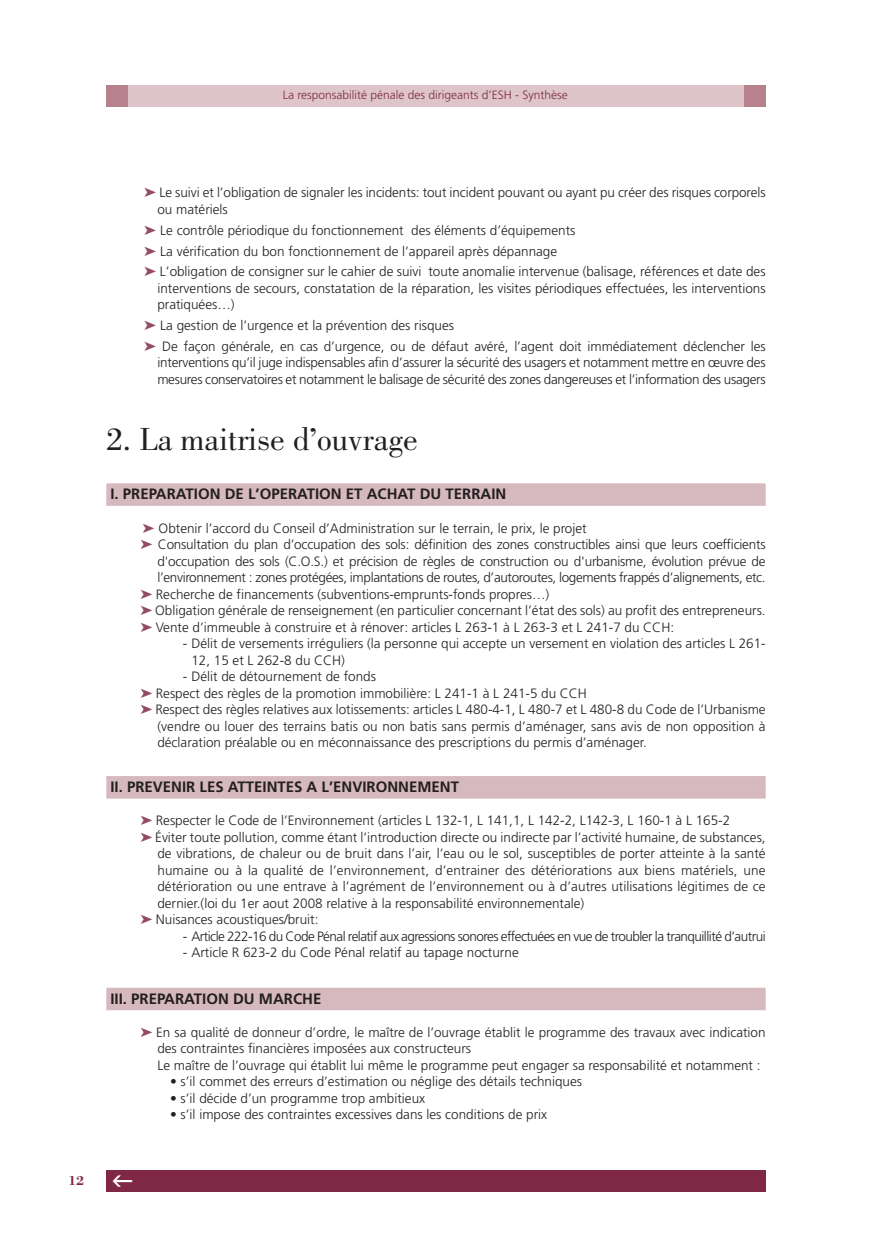
<style>
.page{position:relative;width:872px;height:1234px;background:#fff}
.page>*{position:absolute;margin:0;border:0;box-sizing:border-box;transform-origin:0 0}
.t1{font:33px "Bodoni";color:#231f20}
.t2{font:700 15px "Frutiger";color:#231f20}
.t3{font:300 13.5px/16.5px "Frutiger";color:#231f20}
.t4{font:300 13.5px/16.5px "Frutiger";letter-spacing:-.02em;color:#231f20}
.t5{font:300 13.5px "Frutiger";letter-spacing:-.04em;color:#231f20}
.t6{font:700 13.5px "Bodoni";color:#7e2846}
.t7{font:300 12px "Frutiger";color:#7e2846}
</style>
<div class="page">
<div style="left:106px;top:1169px;width:659px;height:22px;background:#7e2846"></div>
<div style="left:106px;top:85px;width:638px;height:21px;background:#dec5c9"></div>
<div style="left:106px;top:85px;width:22px;height:21px;background:#b7828e"></div>
<div style="left:744px;top:85px;width:21px;height:21px;background:#b7828e"></div>
<div style="left:106px;top:483px;width:659px;height:22px;background:#d6b9bf"></div>
<div style="left:106px;top:775px;width:659px;height:23px;background:#d6b9bf"></div>
<div style="left:106px;top:987px;width:659px;height:22px;background:#d6b9bf"></div>
<p class="t7" style="left:283px;top:90px;width:286px">La responsabilité pénale des dirigeants d’ESH - Synthèse</p>
<p class="t6" style="left:68px;top:1172px;width:18px">12</p>
<p class="t3" style="left:157px;top:185px;width:610px">Le suivi et l’obligation de signaler les incidents: tout incident pouvant ou ayant pu créer des risques corporels ou matériels</p>
<p class="t3" style="left:160px;top:221px;width:607px;line-height:20.7px">Le contrôle périodique du fonctionnement des éléments d’équipements<br>La vérification du bon fonctionnement de l’appareil après dépannage<br>L’obligation de consigner sur le cahier de suivi toute anomalie intervenue (balisage, références et date des</p>
<p class="t3" style="left:157px;top:281px;width:610px">interventions de secours, constatation de la réparation, les visites périodiques effectuées, les interventions pratiquées…)</p>
<p class="t3" style="left:160px;top:316px;width:607px;line-height:20.7px">La gestion de l’urgence et la prévention des risques<br>De façon générale, en cas d’urgence, ou de défaut avéré, l’agent doit immédiatement déclencher les</p>
<p class="t4" style="left:157px;top:355px;width:610px">interventions qu’il juge indispensables afin d’assurer la sécurité des usagers et notamment mettre en œuvre des mesures conservatoires et notamment le balisage de sécurité des zones dangereuses et l’information des usagers</p>
<h1 class="t1" style="left:106px;top:427px;width:313px">2. La maitrise d’ouvrage</h1>
<p class="t2" style="left:110px;top:488px;width:397px">I. PREPARATION DE L’OPERATION ET ACHAT DU TERRAIN</p>
<p class="t3" style="left:155px;top:520px;width:612px">Obtenir l’accord du Conseil d’Administration sur le terrain, le prix, le projet<br>Consultation du plan d’occupation des sols: définition des zones constructibles ainsi que leurs coefficients d'occupation des sols (C.O.S.) et précision de règles de construction ou d'urbanisme, évolution prévue de l’environnement : zones protégées, implantations de routes, d’autoroutes, logements frappés d’alignements, etc.<br>Recherche de financements (subventions-emprunts-fonds propres…)<br>Obligation générale de renseignement (en particulier concernant l’état des sols) au profit des entrepreneurs.<br>Vente d’immeuble à construire et à rénover: articles L 263-1 à L 263-3 et L 241-7 du CCH:</p>
<p class="t3" style="left:191px;top:636px;width:576px;text-indent:-9px">- Délit de versements irréguliers (la personne qui accepte un versement en violation des articles L 261-<br>12, 15 et L 262-8 du CCH)</p>
<p class="t3" style="left:155px;top:669px;width:612px;text-indent:28px">- Délit de détournement de fonds<br>Respect des règles de la promotion immobilière: L 241-1 à L 241-5 du CCH<br>Respect des règles relatives aux lotissements: articles L 480-4-1, L 480-7 et L 480-8 du Code de l’Urbanisme (vendre ou louer des terrains batis ou non batis sans permis d’aménager, sans avis de non opposition à déclaration préalable ou en méconnaissance des prescriptions du permis d’aménager.</p>
<p class="t2" style="left:110px;top:780px;width:350px">II. PREVENIR LES ATTEINTES A L’ENVIRONNEMENT</p>
<p class="t3" style="left:155px;top:813px;width:612px">Respecter le Code de l’Environnement (articles L 132-1, L 141,1, L 142-2, L142-3, L 160-1 à L 165-2<br>Éviter toute pollution, comme étant l’introduction directe ou indirecte par l’activité humaine, de substances, de vibrations, de chaleur ou de bruit dans l’air, l’eau ou le sol, susceptibles de porter atteinte à la santé humaine ou à la qualité de l’environnement, d’entrainer des détériorations aux biens matériels, une détérioration ou une entrave à l’agrément de l’environnement ou à d’autres utilisations légitimes de ce dernier.(loi du 1er aout 2008 relative à la responsabilité environnementale)<br>Nuisances acoustiques/bruit:</p>
<p class="t5" style="left:183px;top:930px;width:584px">- Article 222-16 du Code Pénal relatif aux agressions sonores effectuées en vue de troubler la tranquillité d’autrui</p>
<p class="t3" style="left:183px;top:945px;width:337px">- Article R 623-2 du Code Pénal relatif au tapage nocturne</p>
<p class="t2" style="left:110px;top:992px;width:212px">III. PREPARATION DU MARCHE</p>
<p class="t3" style="left:156px;top:1024px;width:611px">En sa qualité de donneur d’ordre, le maître de l’ouvrage établit le programme des travaux avec indication des contraintes financières imposées aux constructeurs<br>Le maître de l’ouvrage qui établit lui même le programme peut engager sa responsabilité et notamment :</p>
<p class="t3" style="left:170px;top:1074px;width:413px">• s’il commet des erreurs d’estimation ou néglige des détails techniques</p>
<p class="t3" style="left:170px;top:1090px;width:256px">• s’il décide d’un programme trop ambitieux</p>
<p class="t3" style="left:170px;top:1107px;width:378px">• s’il impose des contraintes excessives dans les conditions de prix</p>
</div>
